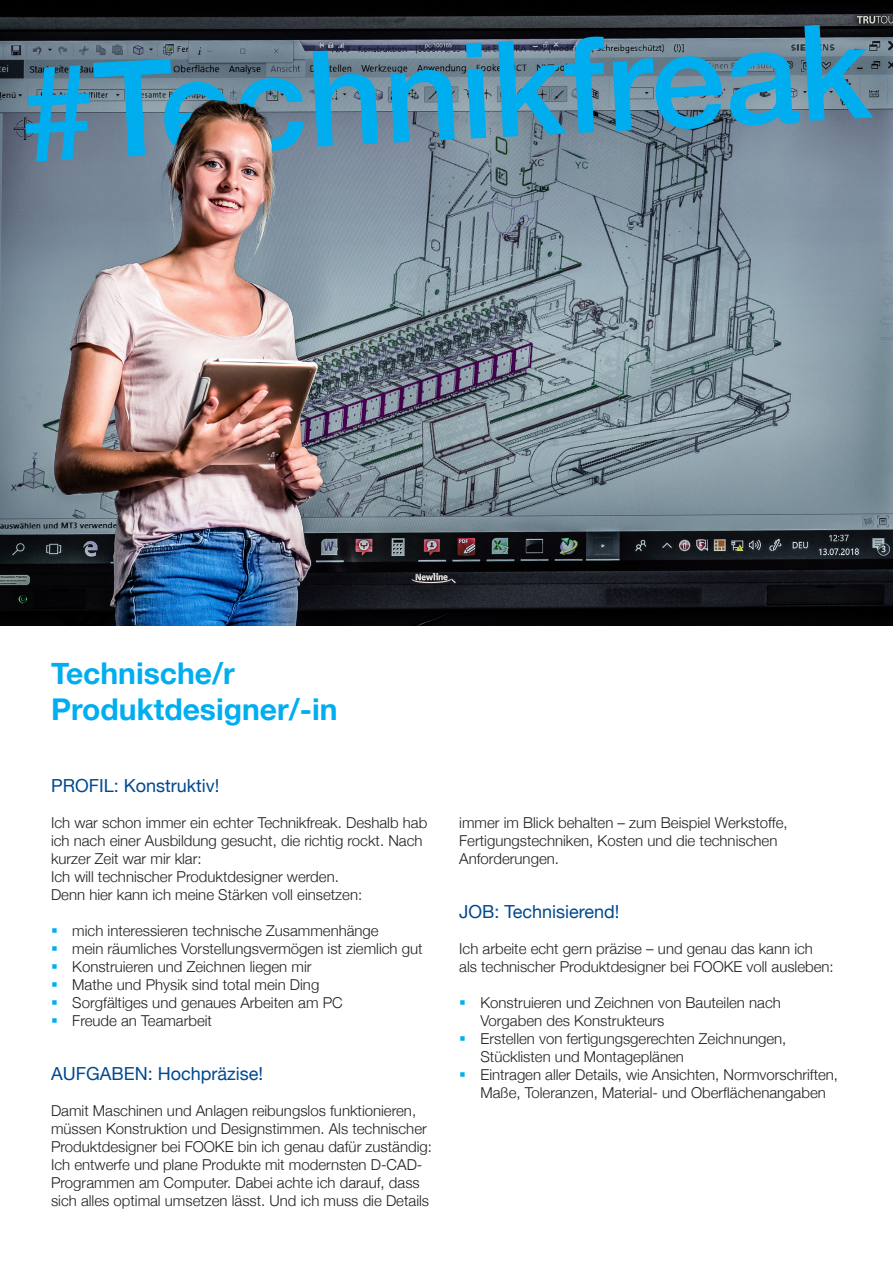
<style>
.page{position:relative;width:893px;height:1263px;background:#fff}
.page>*{position:absolute;margin:0;border:0;box-sizing:border-box;transform-origin:0 0}
.Bildinfo_Silber{font:500 133.5px "Helvetica Neue";color:#00aeef}
.t1{font:700 30px "Helvetica Neue";color:#00aeef}
.t2{font:18px "Helvetica Neue";color:#014990}
.t3{font:300 15px/18px "Helvetica Neue";color:#231f20}
.s1{color:#00aeef}
</style>
<div class="page">
<img style="left:354px;top:0;width:539px;height:625px">
<img style="left:0;top:0;width:354px;height:625px">
<p class="Bildinfo_Silber" style="left:15px;top:7px;width:852px;rotate:-3deg">#Technikfreak</p>
<p class="t1" style="left:51px;top:650px;width:185px">Technische/r</p>
<p class="t1" style="left:51px;top:686px;width:288px">Produktdesigner/-in</p>
<p class="t2" style="left:51px;top:773px;width:170px">PROFIL: Konstruktiv!</p>
<p class="t3" style="left:51px;top:813px;width:378px">Ich war schon immer ein echter Technikfreak. Deshalb hab ich nach einer Ausbildung gesucht, die richtig rockt. Nach kurzer Zeit war mir klar:</p>
<p class="t3" style="left:51px;top:867px;width:289px">Ich will technischer Produktdesigner werden.</p>
<p class="t3" style="left:51px;top:885px;width:313px">Denn hier kann ich meine Stärken voll einsetzen:</p>
<p class="t3" style="left:51px;top:921px;width:329px"><span class="s1">▪</span> mich interessieren technische Zusammenhänge</p>
<p class="t3" style="left:51px;top:939px;width:373px"><span class="s1">▪</span> mein räumliches Vorstellungsvermögen ist ziemlich gut</p>
<p class="t3" style="left:51px;top:957px;width:262px"><span class="s1">▪</span> Konstruieren und Zeichnen liegen mir</p>
<p class="t3" style="left:51px;top:975px;width:270px"><span class="s1">▪</span> Mathe und Physik sind total mein Ding</p>
<p class="t3" style="left:51px;top:993px;width:293px"><span class="s1">▪</span> Sorgfältiges und genaues Arbeiten am PC</p>
<p class="t3" style="left:51px;top:1011px;width:163px"><span class="s1">▪</span> Freude an Teamarbeit</p>
<p class="t2" style="left:51px;top:1061px;width:213px">AUFGABEN: Hochpräzise!</p>
<p class="t3" style="left:51px;top:1101px;width:377px">Damit Maschinen und Anlagen reibungslos funktionieren, müssen Konstruktion und Designstimmen. Als technischer</p>
<p class="t3" style="left:51px;top:1137px;width:382px">Produktdesigner bei FOOKE bin ich genau dafür zuständig:<br>Ich entwerfe und plane Produkte mit modernsten D-CAD-</p>
<p class="t3" style="left:51px;top:1173px;width:380px">Programmen am Computer. Dabei achte ich darauf, dass sich alles optimal umsetzen lässt. Und ich muss die Details</p>
<p class="t3" style="left:459px;top:813px;width:330px">immer im Blick behalten – zum Beispiel Werkstoffe,</p>
<p class="t3" style="left:459px;top:831px;width:320px">Fertigungstechniken, Kosten und die technischen</p>
<p class="t3" style="left:459px;top:849px;width:101px">Anforderungen.</p>
<p class="t2" style="left:459px;top:899px;width:162px">JOB: Technisierend!</p>
<p class="t3" style="left:459px;top:939px;width:355px">Ich arbeite echt gern präzise – und genau das kann ich</p>
<p class="t3" style="left:459px;top:957px;width:376px">als technischer Produktdesigner bei FOOKE voll ausleben:</p>
<p class="t3" style="left:459px;top:993px;width:323px"><span class="s1">▪</span> Konstruieren und Zeichnen von Bauteilen nach</p>
<p class="t3" style="left:480px;top:1011px;width:185px">Vorgaben des Konstrukteurs</p>
<p class="t3" style="left:459px;top:1029px;width:329px"><span class="s1">▪</span> Erstellen von fertigungsgerechten Zeichnungen,</p>
<p class="t3" style="left:480px;top:1047px;width:205px">Stücklisten und Montageplänen</p>
<p class="t3" style="left:480px;top:1065px;width:359px;text-indent:-21px"><span class="s1">▪</span> Eintragen aller Details, wie Ansichten, Normvorschriften,<br>Maße, Toleranzen, Material- und Oberflächenangaben</p>
</div>
